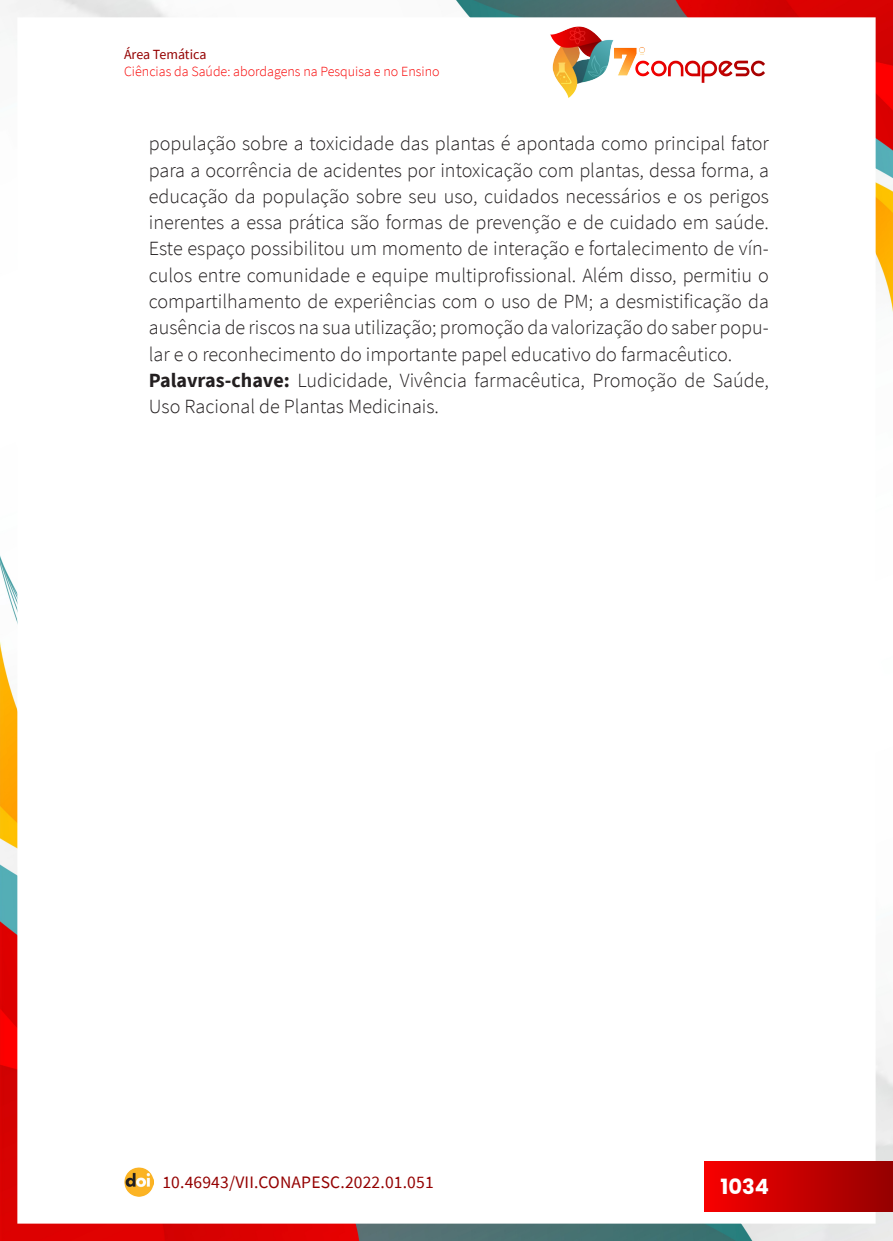
<style>
.page{position:relative;width:893px;height:1241px;background:#fff}
.page>*{position:absolute;margin:0;border:0;box-sizing:border-box;transform-origin:0 0}
.t1{font:700 21px "Poppins";color:#fff}
._4_RESUMO{font:300 20.12px/26.2px "Source Sans Pro";color:#231f20;text-align:justify}
._16_DOI{font:17.5px "Source Sans Pro";letter-spacing:.01em;color:#940000}
.t2{font:300 14px "Source Sans Pro";color:#f80000}
.t3{font:14px "Source Sans Pro";letter-spacing:-.005em;color:#940000}
.s1{font-weight:700}
</style>
<div class="page">
<img style="left:0;top:0;width:893px;height:1240px">
<div style="left:17px;top:17px;width:859px;height:1206px;background:#fff"></div>
<img style="left:124px;top:1167px;width:30px;height:29px">
<div style="left:704px;top:1161px;width:189px;height:49px;background:linear-gradient(to right,#f80000,#950000)"></div>
<img style="left:550px;top:26px;width:215px;height:72px">
<p class="t3" style="left:124px;top:45px;width:84px">Área Temática</p>
<p class="t2" style="left:124px;top:62px;width:317px">Ciências da Saúde: abordagens na Pesquisa e no Ensino</p>
<p class="_4_RESUMO" style="left:149px;top:130px;width:622px">população sobre a toxicidade das plantas é apontada como principal fator para a ocorrência de acidentes por intoxicação com plantas, dessa forma, a educação da população sobre seu uso, cuidados necessários e os perigos inerentes a essa prática são formas de prevenção e de cuidado em saúde.<br>Este espaço possibilitou um momento de interação e fortalecimento de vín&shy;culos entre comunidade e equipe multiprofissional. Além disso, permitiu o compartilhamento de experiências com o uso de PM; a desmistificação da ausência de riscos na sua utilização; promoção da valorização do saber popu&shy;lar e o reconhecimento do importante papel educativo do farmacêutico.</p>
<p class="_4_RESUMO" style="left:149px;top:367px;width:622px"><span class="s1">Palavras-chave:</span> Ludicidade, Vivência farmacêutica, Promoção de Saúde,<br>Uso Racional de Plantas Medicinais.</p>
<p class="_16_DOI" style="left:162px;top:1170px;width:273px">10.46943/VII.CONAPESC.2022.01.051</p>
<p class="t1" style="left:720px;top:1173px;width:50px">1034</p>
</div>
